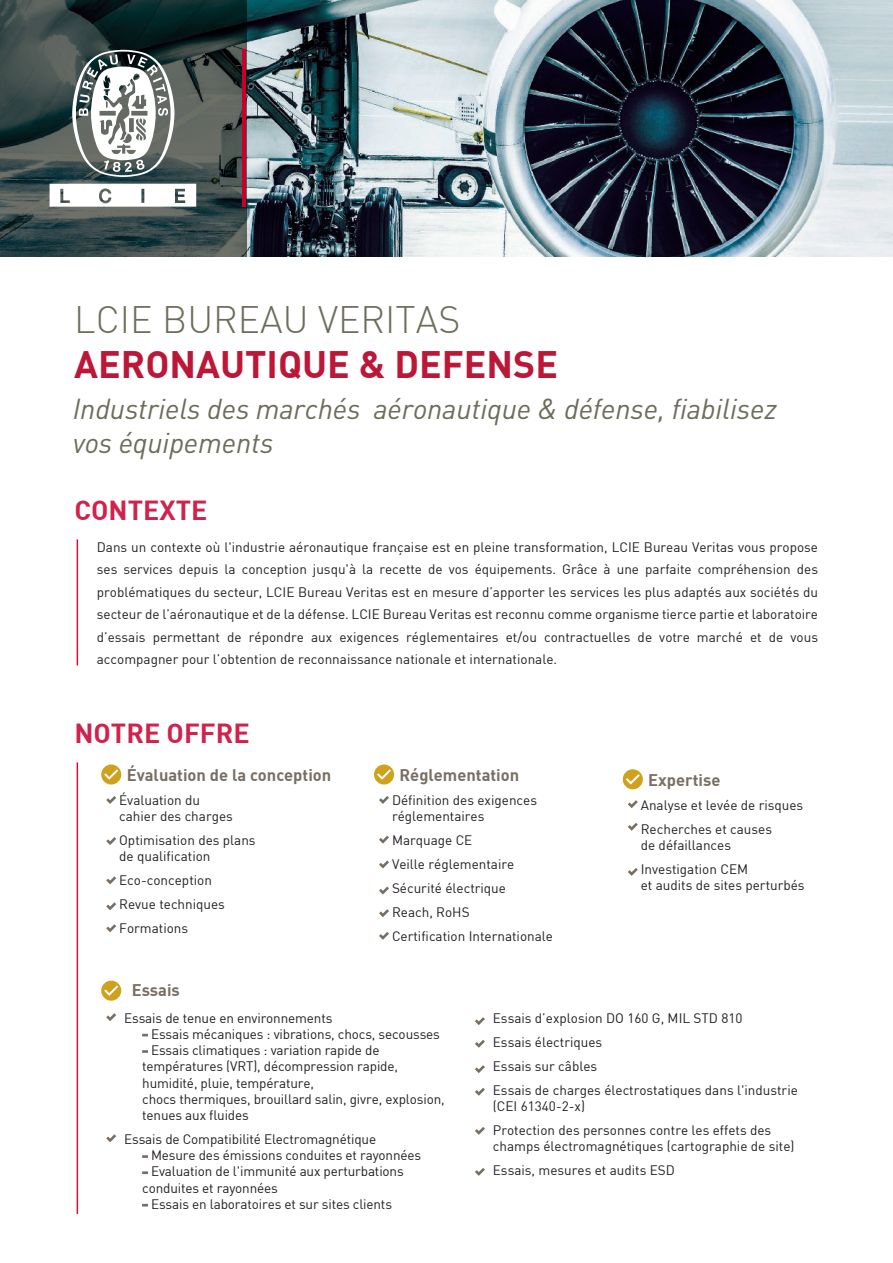
<style>
.page{position:relative;width:893px;height:1263px;background:#fff}
.page>*{position:absolute;margin:0;border:0;box-sizing:border-box;transform-origin:0 0}
.t1{font:700 37.5px "DIN";color:#bd1738}
.t2{font:300 37.5px "DIN";color:#6d6c5c}
.t3{font:italic 28.5px/34.2px "DIN";letter-spacing:-.005em;color:#6d6c5c}
.t4{font:27px "DIN Bold";color:#d0224c}
.t5{font:16.5px "DIN Bold";color:#786e64}
.t6{font:13.5px/24px "DIN";color:#231f20}
</style>
<div class="page">
<img style="left:246px;top:0;width:647px;height:256px">
<hr style="left:77px;top:539px;width:1px;height:126px;background:#ce1041">
<hr style="left:77px;top:762px;width:1px;height:452px;background:#ce1041">
<svg style="left:101px;top:764px;width:20px;height:20px"></svg>
<svg style="left:106px;top:796px;width:10px;height:8px"></svg>
<svg style="left:379px;top:796px;width:10px;height:8px"></svg>
<svg style="left:379px;top:836px;width:10px;height:8px"></svg>
<svg style="left:379px;top:860px;width:10px;height:8px"></svg>
<svg style="left:379px;top:886px;width:10px;height:8px"></svg>
<svg style="left:379px;top:909px;width:10px;height:8px"></svg>
<svg style="left:379px;top:932px;width:10px;height:8px"></svg>
<svg style="left:106px;top:837px;width:10px;height:8px"></svg>
<svg style="left:106px;top:1013px;width:10px;height:8px"></svg>
<svg style="left:106px;top:1134px;width:10px;height:8px"></svg>
<svg style="left:475px;top:1017px;width:10px;height:8px"></svg>
<svg style="left:475px;top:1040px;width:10px;height:8px"></svg>
<svg style="left:475px;top:1065px;width:10px;height:8px"></svg>
<svg style="left:475px;top:1088px;width:10px;height:8px"></svg>
<svg style="left:475px;top:1127px;width:10px;height:8px"></svg>
<svg style="left:475px;top:1168px;width:10px;height:8px"></svg>
<svg style="left:628px;top:800px;width:10px;height:8px"></svg>
<svg style="left:628px;top:823px;width:10px;height:8px"></svg>
<svg style="left:628px;top:868px;width:10px;height:8px"></svg>
<svg style="left:106px;top:876px;width:10px;height:8px"></svg>
<svg style="left:106px;top:902px;width:10px;height:8px"></svg>
<svg style="left:106px;top:924px;width:10px;height:8px"></svg>
<svg style="left:374px;top:764px;width:20px;height:20px"></svg>
<svg style="left:101px;top:981px;width:20px;height:20px"></svg>
<svg style="left:623px;top:769px;width:20px;height:20px"></svg>
<svg style="left:0;top:0;width:246px;height:256px"></svg>
<svg style="left:72px;top:50px;width:102px;height:127px"></svg>
<svg style="left:50px;top:184px;width:146px;height:23px"></svg>
<svg style="left:142px;top:1034px;width:6px;height:2px"></svg>
<svg style="left:142px;top:1050px;width:6px;height:3px"></svg>
<svg style="left:142px;top:1155px;width:6px;height:3px"></svg>
<svg style="left:142px;top:1171px;width:6px;height:3px"></svg>
<svg style="left:142px;top:1204px;width:6px;height:2px"></svg>
<hr style="left:242px;top:49px;width:4px;height:157px;background:#c5002e">
<h1 class="t2" style="left:74px;top:297px;width:388px">LCIE BUREAU VERITAS</h1>
<h1 class="t1" style="left:74px;top:340px;width:485px">AERONAUTIQUE &amp; DEFENSE</h1>
<h2 class="t3" style="left:73px;top:391px;width:706px">Industriels des marchés aéronautique &amp; défense, fiabilisez vos équipements</h2>
<h3 class="t4" style="left:74px;top:493px;width:135px">CONTEXTE</h3>
<p class="t6" style="left:97px;top:535px;width:723px;line-height:22.5px;text-align:justify">Dans un contexte où l'industrie aéronautique française est en pleine transformation, LCIE Bureau Veritas vous propose ses services depuis la conception jusqu'à la recette de vos équipements. Grâce à une parfaite compréhension des problématiques du secteur, LCIE Bureau Veritas est en mesure d’apporter les services les plus adaptés aux sociétés du secteur de l’aéronautique et de la défense. LCIE Bureau Veritas est reconnu comme organisme tierce partie et laboratoire d’essais permettant de répondre aux exigences réglementaires et/ou contractuelles de votre marché et de vous accompagner pour l’obtention de reconnaissance nationale et internationale.</p>
<h3 class="t4" style="left:74px;top:716px;width:177px">NOTRE OFFRE</h3>
<p class="t5" style="left:127px;top:764px;width:206px">Évaluation de la conception</p>
<p class="t6" style="left:119px;top:791px;width:115px;line-height:16.2px">Évaluation du cahier des charges</p>
<p class="t6" style="left:119px;top:832px;width:138px;line-height:16.2px">Optimisation des plans de qualification</p>
<p class="t6" style="left:119px;top:868px;width:107px">Eco-conception<br>Revue techniques<br>Formations</p>
<p class="t5" style="left:132px;top:979px;width:50px">Essais</p>
<p class="t5" style="left:399px;top:764px;width:121px">Réglementation</p>
<p class="t6" style="left:392px;top:791px;width:147px;line-height:16.2px">Définition des exigences réglementaires</p>
<p class="t6" style="left:392px;top:828px;width:163px">Marquage CE<br>Veille réglementaire<br>Sécurité électrique<br>Reach, RoHS<br>Certification Internationale</p>
<p class="t5" style="left:648px;top:769px;width:74px">Expertise</p>
<p class="t6" style="left:641px;top:792px;width:164px">Analyse et levée de risques<br>Recherches et causes</p>
<p class="t6" style="left:641px;top:833px;width:109px">de défaillances<br>Investigation CEM</p>
<p class="t6" style="left:641px;top:873px;width:165px">et audits de sites perturbés</p>
<p class="t6" style="left:124px;top:1006px;width:210px">Essais de tenue en environnements</p>
<p class="t6" style="left:142px;top:1022px;width:299px">- Essais mécaniques : vibrations, chocs, secousses</p>
<p class="t6" style="left:142px;top:1042px;width:304px;line-height:16.2px">- Essais climatiques : variation rapide de températures (VRT), décompression rapide, humidité, pluie, température,<br>chocs thermiques, brouillard salin, givre, explosion, tenues aux fluides</p>
<p class="t6" style="left:124px;top:1127px;width:253px">Essais de Compatibilité Electromagnétique</p>
<p class="t6" style="left:142px;top:1143px;width:281px">- Mesure des émissions conduites et rayonnées</p>
<p class="t6" style="left:142px;top:1163px;width:263px;line-height:16.2px">- Evaluation de l'immunité aux perturbations conduites et rayonnées</p>
<p class="t6" style="left:142px;top:1192px;width:251px">- Essais en laboratoires et sur sites clients</p>
<p class="t6" style="left:493px;top:1006px;width:306px">Essais d’explosion DO 160 G, MIL STD 810<br>Essais électriques<br>Essais sur câbles<br>Essais de charges électrostatiques dans l'industrie</p>
<p class="t6" style="left:493px;top:1094px;width:280px">(CEI 61340-2-x)<br>Protection des personnes contre les effets des</p>
<p class="t6" style="left:493px;top:1134px;width:303px">champs électromagnétiques (cartographie de site)<br>Essais, mesures et audits ESD</p>
</div>
